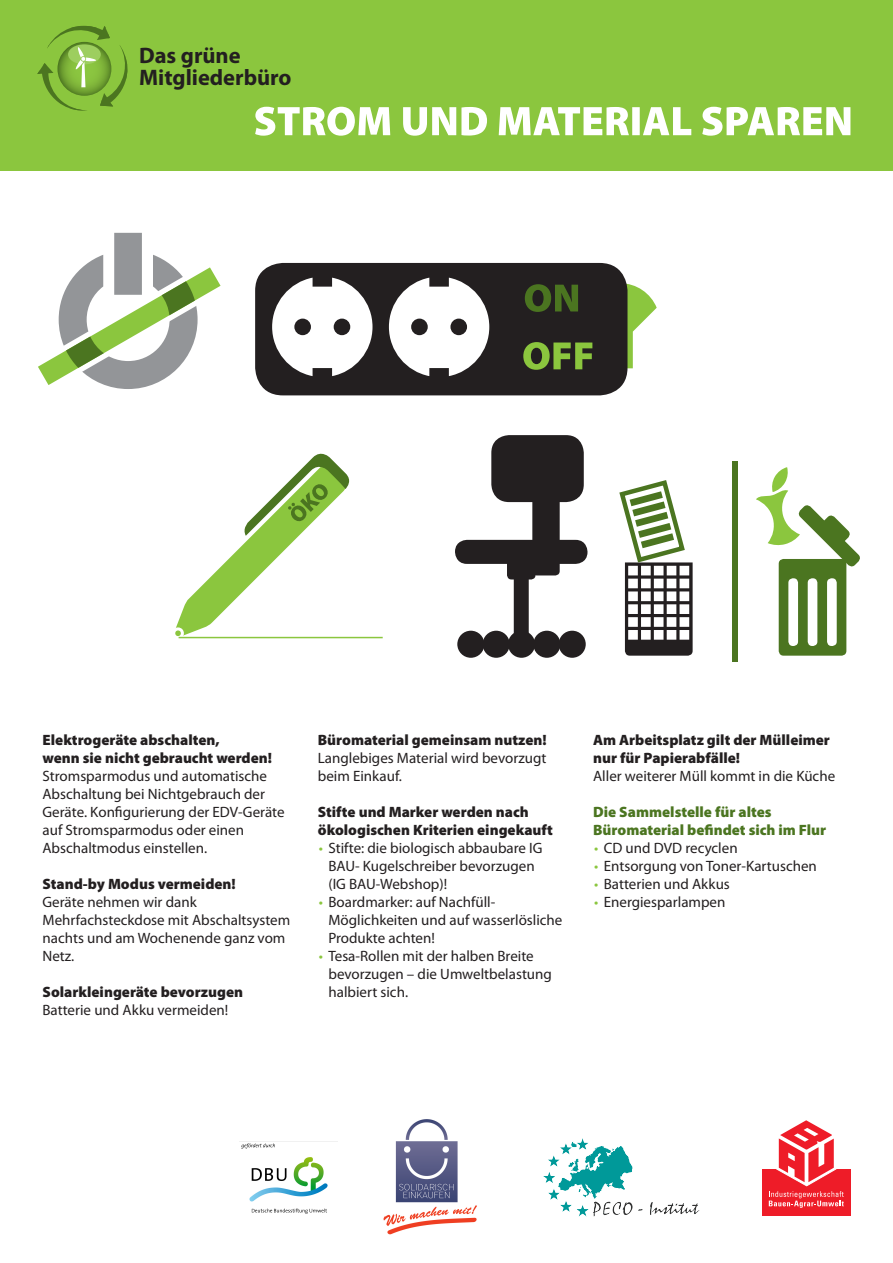
<style>
.page{position:relative;width:893px;height:1263px;background:#fff}
.page>*{position:absolute;margin:0;border:0;box-sizing:border-box;transform-origin:0 0}
.Absatzformat_2{font:700 22.5px "Myriad Pro";color:#231f20}
.Absatzformat_5{font:15px/18px "Myriad Pro";color:#231f20}
.Absatzformat_3{font:900 15px/18px "Myriad Pro";color:#231f20}
.Absatzformat_2-2{font:900 15px/18px "Myriad Pro";color:#231f20}
.Absatzformat_2-3{font:900 15px "Myriad Pro";color:#4b7520}
.s1{color:#8bc63e}
</style>
<div class="page">
<div style="left:0;top:0;width:893px;height:171px;background:#8bc63e"></div>
<div style="left:779px;top:559px;width:67px;height:97px;background:#4b7520;border-radius:5px"></div>
<div style="left:788px;top:578px;width:10px;height:68px;background:#fff;border-radius:4px"></div>
<div style="left:808px;top:578px;width:9px;height:68px;background:#fff;border-radius:4px"></div>
<div style="left:827px;top:578px;width:10px;height:68px;background:#fff;border-radius:4px"></div>
<svg style="left:756px;top:467px;width:104px;height:101px"></svg>
<svg style="left:619px;top:480px;width:74px;height:176px"></svg>
<div style="left:491px;top:435px;width:93px;height:67px;background:#231f20;border-radius:18px"></div>
<div style="left:455px;top:540px;width:132px;height:24px;background:#231f20;border-radius:12px"></div>
<div style="left:532px;top:463px;width:28px;height:112px;background:#231f20;border-radius:4px"></div>
<div style="left:514px;top:556px;width:15px;height:84px;background:#231f20;border-radius:4px"></div>
<div style="left:507px;top:551px;width:28px;height:28px;background:#231f20;border-radius:4px"></div>
<div style="left:457px;top:631px;width:27px;height:27px;background:#231f20;border-radius:50%"></div>
<div style="left:508px;top:631px;width:27px;height:27px;background:#231f20;border-radius:50%"></div>
<div style="left:483px;top:631px;width:27px;height:27px;background:#231f20;border-radius:50%"></div>
<div style="left:533px;top:631px;width:27px;height:27px;background:#231f20;border-radius:50%"></div>
<div style="left:559px;top:631px;width:27px;height:27px;background:#231f20;border-radius:50%"></div>
<div style="left:255px;top:263px;width:372px;height:132px;background:#231f20;border-radius:28px"></div>
<svg style="left:272px;top:278px;width:100px;height:98px"></svg>
<div style="left:294px;top:319px;width:17px;height:16px;background:#231f20;border-radius:50%"></div>
<div style="left:334px;top:319px;width:16px;height:16px;background:#231f20;border-radius:50%"></div>
<svg style="left:389px;top:278px;width:100px;height:98px"></svg>
<div style="left:411px;top:319px;width:17px;height:16px;background:#231f20;border-radius:50%"></div>
<div style="left:450px;top:319px;width:17px;height:16px;background:#231f20;border-radius:50%"></div>
<svg style="left:523px;top:283px;width:134px;height:87px"></svg>
<svg style="left:38px;top:233px;width:183px;height:156px"></svg>
<svg style="left:255px;top:107px;width:595px;height:29px"></svg>
<div style="left:732px;top:461px;width:6px;height:200px;background:#4b7520"></div>
<svg style="left:175px;top:453px;width:178px;height:186px"></svg>
<hr style="left:179px;top:637px;width:204px;height:1px;background:#8bc63e">
<div style="left:762px;top:1169px;width:88px;height:46px;background:#ee1c28"></div>
<svg style="left:769px;top:1120px;width:75px;height:88px"></svg>
<svg style="left:543px;top:1138px;width:156px;height:78px"></svg>
<img style="left:383px;top:1119px;width:94px;height:116px">
<img style="left:239px;top:1141px;width:98px;height:73px">
<svg style="left:37px;top:26px;width:91px;height:85px"></svg>
<p class="Absatzformat_2" style="left:139px;top:40px;width:103px">Das grüne</p>
<p class="Absatzformat_2" style="left:139px;top:63px;width:154px">Mitgliederbüro</p>
<p class="Absatzformat_3" style="left:43px;top:730px;width:231px">Elektrogeräte abschalten,<br>wenn sie nicht gebraucht werden!</p>
<p class="Absatzformat_5" style="left:43px;top:766px;width:244px">Stromsparmodus und automatische Abschaltung bei Nichtgebrauch der Geräte. Konfigurierung der EDV-Geräte auf Stromsparmodus oder einen Abschaltmodus einstellen.</p>
<p class="Absatzformat_2-2" style="left:43px;top:874px;width:195px">Stand-by Modus vermeiden!</p>
<p class="Absatzformat_5" style="left:43px;top:892px;width:249px">Geräte nehmen wir dank<br>Mehrfachsteckdose mit Abschaltsystem nachts und am Wochenende ganz vom<br>Netz.</p>
<p class="Absatzformat_2-2" style="left:43px;top:982px;width:202px">Solarkleingeräte bevorzugen</p>
<p class="Absatzformat_5" style="left:43px;top:1000px;width:187px">Batterie und Akku vermeiden!</p>
<p class="Absatzformat_3" style="left:318px;top:730px;width:230px">Büromaterial gemeinsam nutzen!</p>
<p class="Absatzformat_5" style="left:318px;top:748px;width:230px">Langlebiges Material wird bevorzugt beim Einkauf.</p>
<p class="Absatzformat_2-2" style="left:318px;top:802px;width:237px">Stifte und Marker werden nach ökologischen Kriterien eingekauft</p>
<p class="Absatzformat_5" style="left:328px;top:838px;width:216px;text-indent:-10px"><span class="s1">•</span> Stifte: die biologisch abbaubare IG<br>BAU- Kugelschreiber bevorzugen (IG BAU-Webshop)!</p>
<p class="Absatzformat_5" style="left:328px;top:892px;width:235px;text-indent:-10px"><span class="s1">•</span> Boardmarker: auf Nachfüll-<br>Möglichkeiten und auf wasserlösliche<br>Produkte achten!</p>
<p class="Absatzformat_5" style="left:328px;top:946px;width:225px;text-indent:-10px"><span class="s1">•</span> Tesa-Rollen mit der halben Breite bevorzugen – die Umweltbelastung halbiert sich.</p>
<p class="Absatzformat_3" style="left:593px;top:730px;width:238px">Am Arbeitsplatz gilt der Mülleimer nur für Papierabfälle!</p>
<p class="Absatzformat_5" style="left:593px;top:766px;width:244px">Aller weiterer Müll kommt in die Küche</p>
<p class="Absatzformat_2-3" style="left:593px;top:802px;width:180px">Die Sammelstelle für altes</p>
<p class="Absatzformat_2-3" style="left:593px;top:820px;width:235px">Büromaterial befindet sich im Flur</p>
<p class="Absatzformat_5" style="left:594px;top:838px;width:145px"><span class="s1">•</span> CD und DVD recyclen</p>
<p class="Absatzformat_5" style="left:594px;top:856px;width:224px"><span class="s1">•</span> Entsorgung von Toner-Kartuschen</p>
<p class="Absatzformat_5" style="left:594px;top:874px;width:137px"><span class="s1">•</span> Batterien und Akkus</p>
<p class="Absatzformat_5" style="left:594px;top:892px;width:133px"><span class="s1">•</span> Energiesparlampen</p>
</div>
